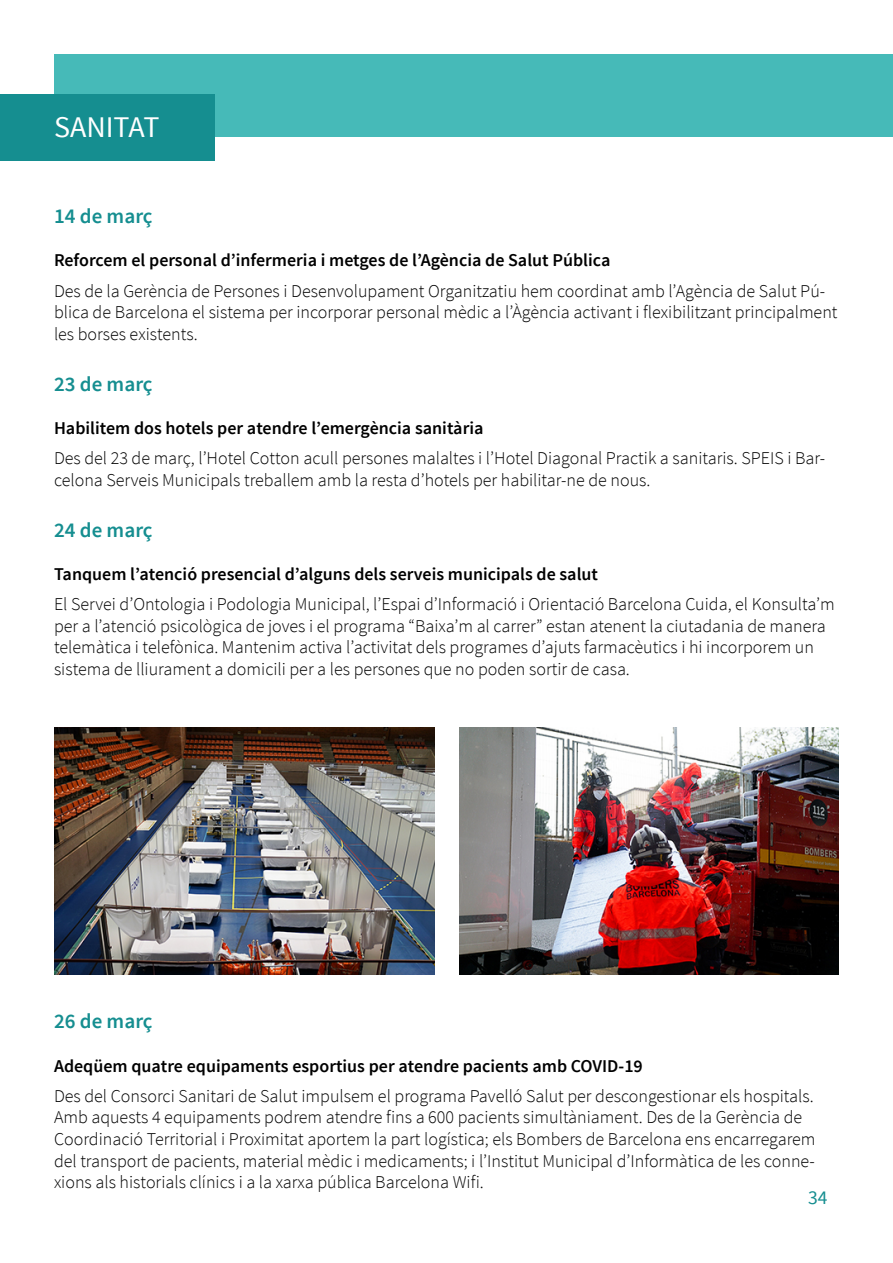
<style>
.page{position:relative;width:893px;height:1263px;background:#fff}
.page>*{position:absolute;margin:0;border:0;box-sizing:border-box;transform-origin:0 0}
.t1{font:30px "Source Sans Pro";color:#fff}
.t2{font:600 21px "Source Sans Pro";color:#158e90}
.t3{font:19.5px "Source Sans Pro";color:#158e90}
.t4{font:300 18px/21.6px "Source Sans Pro";color:#000}
.t5{font:600 18px "Source Sans Pro";color:#000}
</style>
<div class="page">
<div style="left:55px;top:54px;width:838px;height:83px;background:#46bab8"></div>
<div style="left:0;top:94px;width:214px;height:67px;background:#158e90"></div>
<img style="left:459px;top:727px;width:380px;height:248px">
<img style="left:55px;top:727px;width:379px;height:248px">
<h1 class="t1" style="left:54px;top:108px;width:107px">SANITAT</h1>
<p class="t2" style="left:54px;top:203px;width:100px">14 de març</p>
<p class="t5" style="left:54px;top:249px;width:558px">Reforcem el personal d’infermeria i metges de l’Agència de Salut Pública</p>
<p class="t4" style="left:54px;top:280px;width:785px">Des de la Gerència de Persones i Desenvolupament Organitzatiu hem coordinat amb l’Agència de Salut Pú&shy;blica de Barcelona el sistema per incorporar personal mèdic a l’Àgència activant i flexibilitzant principalment les borses existents.</p>
<p class="t2" style="left:54px;top:371px;width:100px">23 de març</p>
<p class="t5" style="left:54px;top:417px;width:431px">Habilitem dos hotels per atendre l’emergència sanitària</p>
<p class="t4" style="left:54px;top:447px;width:773px">Des del 23 de març, l’Hotel Cotton acull persones malaltes i l’Hotel Diagonal Practik a sanitaris. SPEIS i Bar&shy;celona Serveis Municipals treballem amb la resta d’hotels per habilitar-ne de nous.</p>
<p class="t2" style="left:54px;top:516px;width:100px">24 de març</p>
<p class="t5" style="left:54px;top:563px;width:546px">Tanquem l’atenció presencial d’alguns dels serveis municipals de salut</p>
<p class="t4" style="left:54px;top:593px;width:782px">El Servei d’Ontologia i Podologia Municipal, l’Espai d’Informació i Orientació Barcelona Cuida, el Konsulta’m per a l’atenció psicològica de joves i el programa “Baixa’m al carrer” estan atenent la ciutadania de manera telemàtica i telefònica. Mantenim activa l’activitat dels programes d’ajuts farmacèutics i hi incorporem un sistema de lliurament a domicili per a les persones que no poden sortir de casa.</p>
<p class="t2" style="left:54px;top:1008px;width:100px">26 de març</p>
<p class="t5" style="left:54px;top:1054px;width:590px">Adeqüem quatre equipaments esportius per atendre pacients amb COVID-19</p>
<p class="t4" style="left:54px;top:1085px;width:763px">Des del Consorci Sanitari de Salut impulsem el programa Pavelló Salut per descongestionar els hospitals.<br>Amb aquests 4 equipaments podrem atendre fins a 600 pacients simultàniament. Des de la Gerència de Coordinació Territorial i Proximitat aportem la part logística; els Bombers de Barcelona ens encarregarem del transport de pacients, material mèdic i medicaments; i l’Institut Municipal d’Informàtica de les conne&shy;xions als historials clínics i a la xarxa pública Barcelona Wifi.</p>
<p class="t3" style="left:808px;top:1185px;width:21px">34</p>
</div>
